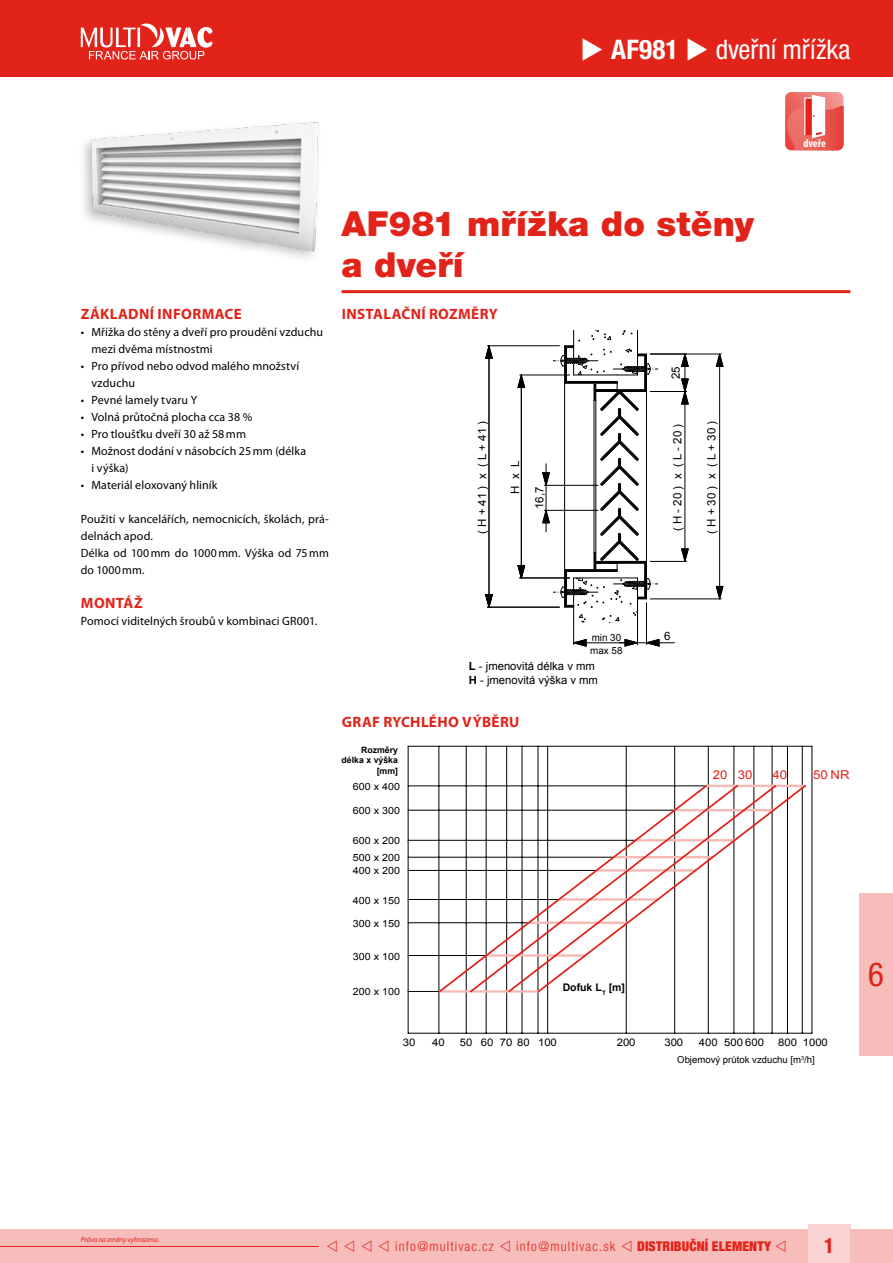
<style>
.page{position:relative;width:893px;height:1263px;background:#fff}
.page>*{position:absolute;margin:0;border:0;box-sizing:border-box;transform-origin:0 0}
.t1{font:900 34.5px/41.4px "Helvetica Neue LT Pro";letter-spacing:.005em;color:#e2231a}
.t2{font:condensed 33px "Helvetica Neue LT Pro";color:#e2231a}
.t3{font:condensed 27px "Helvetica Neue LT Pro";letter-spacing:-.005em;color:#fff}
.t4{font:700 condensed 21px "Helvetica Neue LT Pro";color:#e2231a}
.t5{font:700 15px "Myriad Pro";letter-spacing:.025em;color:#e2231a}
.t6{font:300 condensed 13.5px "Helvetica Neue LT Pro";letter-spacing:.08em;color:#e2231a}
.t7{font:12.3px "Arial";color:#e2231a;scale:1.08 1}
.t8{font:12px/17px "Myriad Pro";letter-spacing:.01em;color:#000}
.t9{font:11.55px "Arial";color:#000}
.t10{font:700 condensed 11.55px "Myriad Pro";color:#fff}
.t11{font:11.25px/13.5px "Arial";color:#000}
.t12{font:10.5px "Arial";color:#000;scale:1.08 1}
.t13{font:700 10.5px "Arial";color:#000}
.t14{font:9.9px "Arial";color:#000;scale:1.08 1}
.t15{font:9.9px "Arial";color:#000}
.t16{font:9.6px "Arial";color:#000}
.t17{font:700 8.7px/10.5px "Arial";color:#000;text-align:right}
.t18{font:italic 7.5px "Myriad Pro";letter-spacing:-.015em;color:#e2231a}
.s1{font-weight:700}
.s2{font-weight:900}
</style>
<div class="page">
<div style="left:0;top:0;width:893px;height:77px;background:#e2231a"></div>
<div style="left:859px;top:893px;width:34px;height:162px;background:#f6bdba"></div>
<div style="left:808px;top:1225px;width:42px;height:38px;background:#f9d3d1"></div>
<div style="left:850px;top:1229px;width:43px;height:34px;background:#f6bdba"></div>
<div style="left:0;top:1229px;width:808px;height:34px;background:#f6bdba"></div>
<hr style="left:0;top:1246px;width:319px;height:1px;background:#e2231a">
<svg style="left:81px;top:23px;width:131px;height:37px"></svg>
<hr style="left:342px;top:290px;width:508px;height:3px;background:#e2231a">
<img style="left:83px;top:122px;width:236px;height:136px">
<hr style="left:685px;top:391px;width:1px;height:170px;background:#000">
<hr style="left:719px;top:354px;width:1px;height:245px;background:#000">
<hr style="left:650px;top:599px;width:71px;height:1px;background:#000">
<svg style="left:716px;top:586px;width:7px;height:13px"></svg>
<svg style="left:681px;top:548px;width:8px;height:14px"></svg>
<hr style="left:650px;top:561px;width:36px;height:1px;background:#000">
<hr style="left:685px;top:354px;width:1px;height:37px;background:#000">
<hr style="left:650px;top:391px;width:36px;height:1px;background:#000">
<hr style="left:650px;top:354px;width:71px;height:1px;background:#000">
<svg style="left:681px;top:354px;width:8px;height:13px"></svg>
<hr style="left:650px;top:354px;width:36px;height:1px;background:#000">
<svg style="left:716px;top:354px;width:7px;height:13px"></svg>
<hr style="left:520px;top:375px;width:50px;height:1px;background:#000">
<svg style="left:518px;top:375px;width:7px;height:13px"></svg>
<svg style="left:681px;top:379px;width:8px;height:26px"></svg>
<hr style="left:521px;top:375px;width:1px;height:203px;background:#000">
<hr style="left:520px;top:578px;width:50px;height:1px;background:#000">
<svg style="left:518px;top:565px;width:7px;height:13px"></svg>
<hr style="left:489px;top:346px;width:1px;height:261px;background:#000">
<hr style="left:487px;top:607px;width:72px;height:1px;background:#000">
<svg style="left:485px;top:594px;width:8px;height:13px"></svg>
<hr style="left:487px;top:345px;width:72px;height:1px;background:#000">
<svg style="left:485px;top:345px;width:8px;height:14px"></svg>
<svg style="left:542px;top:330px;width:132px;height:317px"></svg>
<hr style="left:544px;top:510px;width:54px;height:1px;background:#000">
<hr style="left:544px;top:485px;width:54px;height:1px;background:#000">
<hr style="left:546px;top:464px;width:1px;height:68px;background:#000">
<hr style="left:408px;top:1033px;width:404px;height:1px;background:#000">
<hr style="left:408px;top:991px;width:32px;height:1px;background:#000">
<hr style="left:408px;top:955px;width:78px;height:1px;background:#000">
<hr style="left:408px;top:922px;width:121px;height:1px;background:#000">
<hr style="left:408px;top:899px;width:151px;height:1px;background:#000">
<hr style="left:408px;top:870px;width:189px;height:1px;background:#000">
<hr style="left:408px;top:857px;width:206px;height:1px;background:#000">
<hr style="left:408px;top:840px;width:228px;height:1px;background:#000">
<hr style="left:408px;top:810px;width:267px;height:1px;background:#000">
<hr style="left:408px;top:786px;width:298px;height:1px;background:#000">
<hr style="left:408px;top:746px;width:404px;height:1px;background:#000">
<hr style="left:408px;top:746px;width:1px;height:287px;background:#000">
<hr style="left:439px;top:746px;width:1px;height:287px;background:#000">
<hr style="left:466px;top:746px;width:1px;height:287px;background:#000">
<hr style="left:486px;top:746px;width:1px;height:287px;background:#000">
<hr style="left:506px;top:746px;width:1px;height:287px;background:#000">
<hr style="left:522px;top:746px;width:1px;height:287px;background:#000">
<hr style="left:538px;top:746px;width:1px;height:287px;background:#000">
<hr style="left:547px;top:746px;width:1px;height:287px;background:#000">
<hr style="left:626px;top:746px;width:1px;height:287px;background:#000">
<hr style="left:674px;top:746px;width:1px;height:287px;background:#000">
<hr style="left:708px;top:746px;width:1px;height:287px;background:#000">
<hr style="left:734px;top:746px;width:1px;height:287px;background:#000">
<hr style="left:754px;top:746px;width:1px;height:287px;background:#000">
<hr style="left:772px;top:746px;width:1px;height:287px;background:#000">
<hr style="left:787px;top:746px;width:1px;height:287px;background:#000">
<hr style="left:802px;top:746px;width:1px;height:287px;background:#000">
<hr style="left:812px;top:746px;width:1px;height:287px;background:#000">
<svg style="left:437px;top:783px;width:370px;height:211px"></svg>
<svg style="left:785px;top:92px;width:58px;height:58px"></svg>
<h3 class="t3" style="left:580px;top:34px;width:272px">◆ <span class="s1">AF981</span> ◆ dveřní mřížka</h3>
<p class="t10" style="left:803px;top:136px;width:24px">dveře</p>
<p class="t5" style="left:81px;top:304px;width:162px">ZÁKLADNÍ INFORMACE</p>
<p class="t8" style="left:91px;top:323px;width:233px;text-indent:-11px">• Mřížka do stěny a dveří pro proudění vzduchu mezi dvěma místnostmi</p>
<p class="t8" style="left:91px;top:357px;width:209px;text-indent:-11px">• Pro přívod nebo odvod malého množství vzduchu</p>
<p class="t8" style="left:81px;top:391px;width:118px">• Pevné lamely tvaru Y</p>
<p class="t8" style="left:81px;top:408px;width:173px">• Volná průtočná plocha cca 38 %</p>
<p class="t8" style="left:81px;top:425px;width:167px">• Pro tloušťku dveří 30 až 58mm</p>
<p class="t8" style="left:91px;top:442px;width:216px;text-indent:-11px">• Možnost dodání v násobcích 25mm (délka i výška)</p>
<p class="t8" style="left:81px;top:476px;width:138px">• Materiál eloxovaný hliník</p>
<p class="t8" style="left:81px;top:510px;width:250px">Použití v kancelářích, nemocnicích, školách, prá&shy;delnách apod.<br>Délka od 100mm do 1000mm. Výška od 75mm do 1000mm.</p>
<p class="t5" style="left:81px;top:593px;width:63px">MONTÁŽ</p>
<p class="t8" style="left:81px;top:612px;width:238px">Pomocí viditelných šroubů v kombinaci GR001.</p>
<h1 class="t1" style="left:342px;top:203px;width:414px">AF981 mřížka do stěny a dveří</h1>
<p class="t5" style="left:342px;top:304px;width:158px">INSTALAČNÍ ROZMĚRY</p>
<p class="t9" style="left:474px;top:534px;width:115px;rotate:-90deg">( H + 41 ) x ( L + 41 )</p>
<p class="t9" style="left:507px;top:494px;width:35px;rotate:-90deg">H x L</p>
<p class="t9" style="left:532px;top:509px;width:24px;rotate:-90deg">16,7</p>
<p class="t15" style="left:592px;top:631px;width:31px">min 30</p>
<p class="t15" style="left:590px;top:644px;width:34px">max 58</p>
<p class="t11" style="left:469px;top:660px;width:131px"><span class="s1">L</span> - jmenovitá délka v mm<br><span class="s1">H</span> - jmenovitá výška v mm</p>
<p class="t5" style="left:342px;top:712px;width:179px">GRAF RYCHLÉHO VÝBĚRU</p>
<p class="t17" style="left:342px;top:745px;width:58px">Rozměry délka x výška [mm]</p>
<p class="t14" style="left:353px;top:780px;width:45px">600 x 400</p>
<p class="t14" style="left:353px;top:804px;width:45px">600 x 300</p>
<p class="t14" style="left:353px;top:834px;width:45px">600 x 200</p>
<p class="t14" style="left:353px;top:851px;width:45px">500 x 200</p>
<p class="t14" style="left:353px;top:864px;width:45px">400 x 200</p>
<p class="t14" style="left:353px;top:893px;width:45px">400 x 150</p>
<p class="t14" style="left:353px;top:917px;width:45px">300 x 150</p>
<p class="t14" style="left:353px;top:949px;width:45px">300 x 100</p>
<p class="t14" style="left:353px;top:985px;width:45px">200 x 100</p>
<p class="t13" style="left:563px;top:981px;width:64px">Dofuk L<sub>T</sub> [m]</p>
<p class="t9" style="left:668px;top:379px;width:14px;rotate:-90deg">25</p>
<p class="t9" style="left:670px;top:531px;width:109px;rotate:-90deg">( H - 20 ) x ( L - 20 )</p>
<p class="t9" style="left:704px;top:534px;width:115px;rotate:-90deg">( H + 30 ) x ( L + 30 )</p>
<p class="t9" style="left:664px;top:629px;width:8px">6</p>
<p class="t7" style="left:713px;top:767px;width:38px">20 30</p>
<p class="t7" style="left:772px;top:767px;width:15px">40</p>
<p class="t7" style="left:813px;top:767px;width:35px">50 NR</p>
<p class="t12" style="left:403px;top:1035px;width:13px">30</p>
<p class="t12" style="left:432px;top:1035px;width:13px">40</p>
<p class="t12" style="left:460px;top:1035px;width:91px">50 60 70 80 100</p>
<p class="t12" style="left:617px;top:1035px;width:19px">200</p>
<p class="t12" style="left:664px;top:1035px;width:19px">300</p>
<p class="t12" style="left:699px;top:1035px;width:62px">400 500 600</p>
<p class="t12" style="left:778px;top:1035px;width:47px">800 1000</p>
<p class="t16" style="left:677px;top:1053px;width:139px">Objemový průtok vzduchu [m<sup>3</sup>/h]</p>
<h2 class="t2" style="left:868px;top:955px;width:17px">6</h2>
<p class="t18" style="left:81px;top:1235px;width:80px">Práva na změny vyhrazena.</p>
<p class="t6" style="left:326px;top:1239px;width:462px">❖ ❖ ❖ ❖ info@multivac.cz ❖ info@multivac.sk ❖ <span class="s2">DISTRIBUČNÍ ELEMENTY</span> ❖</p>
<h3 class="t4" style="left:824px;top:1233px;width:12px">1</h3>
</div>
